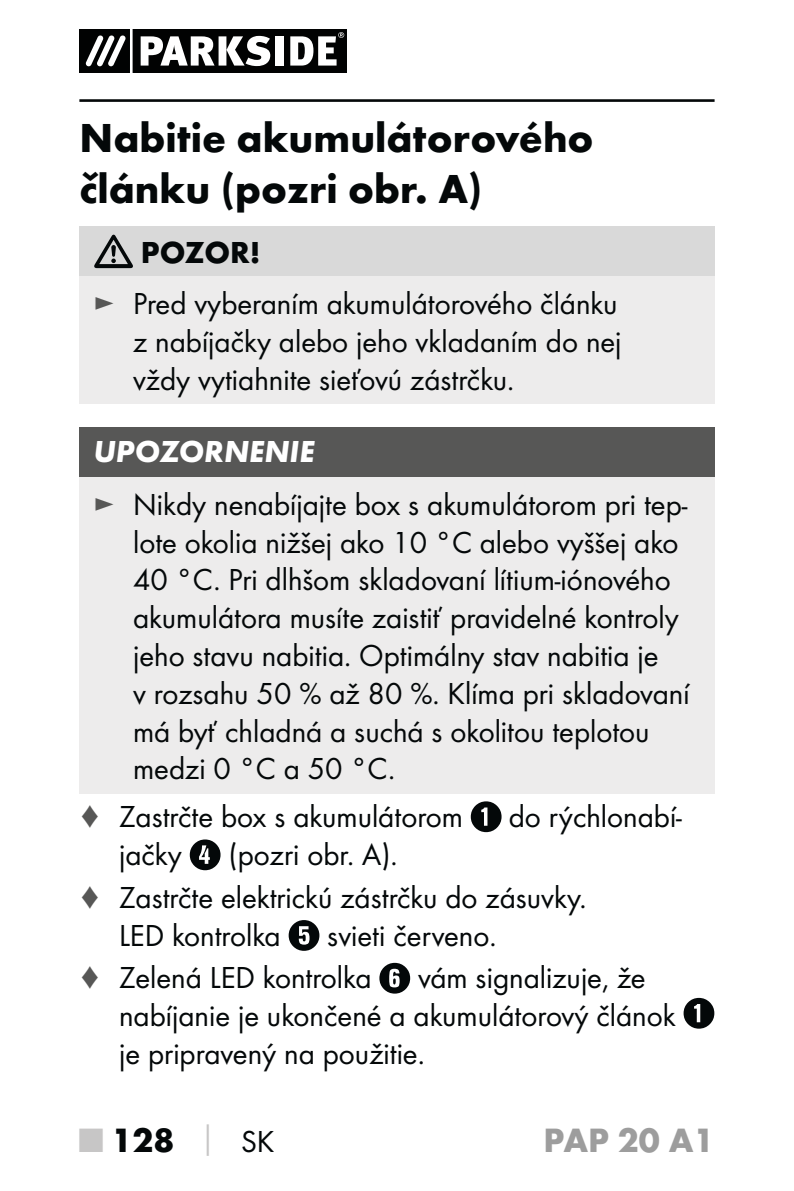
<style>
.page{position:relative;width:794px;height:1191px;background:#fff}
.page>*{position:absolute;margin:0;border:0;box-sizing:border-box;transform-origin:0 0}
.t1{font:700 42px/50.4px "Futura";color:#040809}
.t2{font:700 35px "Futura";color:#040809}
.t3{font:700 35px "Futura";color:#9d9d9d}
.t4{font:31.5px/37.8px "Futura Boo";color:#040809}
.t5{font:italic 700 31.5px "Futura";color:#fff}
.t6{font:700 31.5px "Futura";letter-spacing:-.005em;color:#040809}
.s1{color:#575756}
.s2{color:#c7c6c6}
.s3{font-size:31.5px;color:#c7c6c6}
.s4{font-family:"Futura Boo";font-weight:400;font-size:31.5px}
</style>
<div class="page">
<hr style="left:79px;top:99px;width:635px;height:3px;background:#040809">
<svg style="left:79px;top:30px;width:267px;height:43px"></svg>
<hr style="left:130px;top:30px;width:3px;height:43px;background:#fff">
<div style="left:79px;top:227px;width:635px;height:49px;background:#d9d9d9"></div>
<div style="left:79px;top:276px;width:635px;height:127px;background:#edecec"></div>
<svg style="left:94px;top:235px;width:39px;height:33px"></svg>
<div style="left:79px;top:427px;width:635px;height:50px;background:#575756"></div>
<div style="left:79px;top:477px;width:635px;height:316px;background:#edecec"></div>
<svg style="left:471px;top:801px;width:30px;height:31px"></svg>
<svg style="left:190px;top:839px;width:30px;height:31px"></svg>
<svg style="left:289px;top:920px;width:30px;height:30px"></svg>
<svg style="left:379px;top:962px;width:31px;height:31px"></svg>
<svg style="left:683px;top:998px;width:31px;height:30px"></svg>
<h1 class="t1" style="left:79px;top:117px;width:516px">Nabitie akumulátorového článku (pozri obr. A)</h1>
<p class="t6" style="left:141px;top:240px;width:121px">POZOR!</p>
<p class="t4" style="left:133px;top:286px;width:490px;text-indent:-40px"><span class="s1">►</span> Pred vyberaním akumulátorového článku z nabíjačky alebo jeho vkladaním do nej vždy vytiahnite sieťovú zástrčku.</p>
<p class="t5" style="left:93px;top:441px;width:223px">UPOZORNENIE</p>
<p class="t4" style="left:133px;top:487px;width:558px;text-indent:-40px"><span class="s1">►</span> Nikdy nenabíjajte box s akumulátorom pri tep&shy;lote okolia nižšej ako 10 °C alebo vyššej ako 40 °C. Pri dlhšom skladovaní lítium-iónového akumulátora musíte zaistiť pravidelné kontroly jeho stavu nabitia. Optimálny stav nabitia je<br>v rozsahu 50 % až 80 %. Klíma pri skladovaní má byť chladná a suchá s okolitou teplotou medzi 0 °C a 50 °C.</p>
<p class="t4" style="left:79px;top:799px;width:385px"><span class="s1">♦</span> Zastrčte box s akumulátorom</p>
<p class="t4" style="left:509px;top:799px;width:175px">do rýchlonabí-</p>
<p class="t4" style="left:119px;top:837px;width:64px">jačky</p>
<p class="t4" style="left:79px;top:835px;width:509px;line-height:42.7px;text-indent:149px">(pozri obr. A).<br><span class="s1">♦</span> Zastrčte elektrickú zástrčku do zásuvky.</p>
<p class="t4" style="left:119px;top:918px;width:163px">LED kontrolka</p>
<p class="t4" style="left:79px;top:915px;width:418px;line-height:42.7px;text-indent:248px">svieti červeno. <span class="s1">♦</span> Zelená LED kontrolka</p>
<p class="t4" style="left:119px;top:960px;width:558px;text-indent:299px">vám signalizuje, že nabíjanie je ukončené a akumulátorový článok je pripravený na použitie.</p>
<p class="t2" style="left:79px;top:1126px;width:196px"><span class="s2">■</span> 128 <span class="s3">│</span> <span class="s4">SK</span></p>
<p class="t3" style="left:543px;top:1126px;width:172px">PAP 20 A1</p>
</div>
